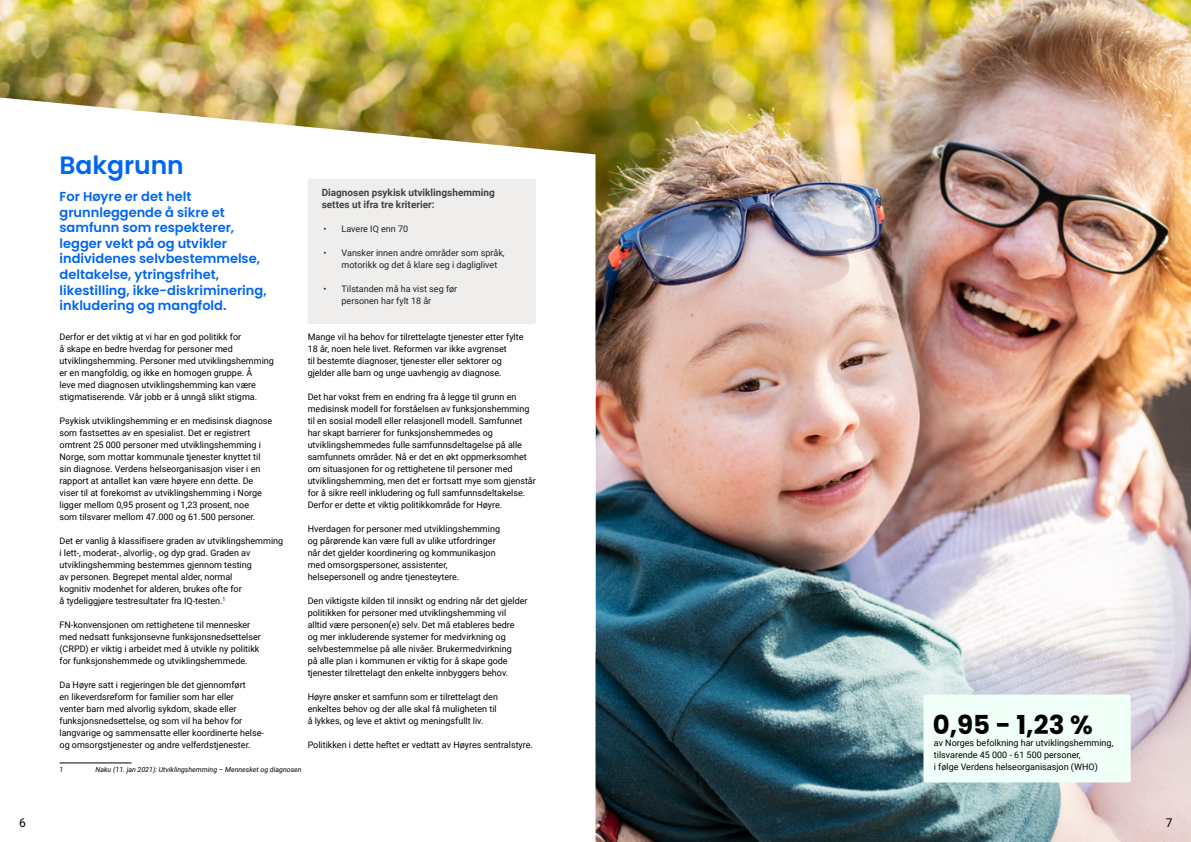
<style>
.page{position:relative;width:1191px;height:842px;background:#fff}
.page>*{position:absolute;margin:0;border:0;box-sizing:border-box;transform-origin:0 0}
.t1{font:700 26.1px "Poppins";color:#000}
.t2{font:600 25px "Poppins";color:#0065f1}
.t3{font:600 13px/15.6px "Poppins";color:#0065f1}
.t4{font:12px "Roboto";color:#000}
.t5{font:700 10px/12px "Roboto";color:#424242}
.t6{font:9px/12px "Roboto";color:#000}
.t7{font:9px/12px "Roboto";color:#212121}
.t8{font:italic 7px "Roboto";color:#000}
</style>
<div class="page">
<img style="left:0;top:0;width:1191px;height:842px">
<svg style="left:0;top:652px;width:595px;height:190px"></svg>
<svg style="left:0;top:97px;width:595px;height:555px"></svg>
<hr style="left:60px;top:762px;width:72px;height:1px;background:#000">
<div style="left:307px;top:179px;width:229px;height:145px;background:#efeeed;border-radius:3px"></div>
<div style="left:923px;top:694px;width:207px;height:88px;background:#f0fff7;border-radius:3px"></div>
<h2 class="t2" style="left:60px;top:151px;width:126px">Bakgrunn</h2>
<h3 class="t3" style="left:60px;top:189px;width:209px">For Høyre er det helt grunnleggende å sikre et samfunn som respekterer, legger vekt på og utvikler individenes selvbestemmelse, deltakelse, ytringsfrihet, likestilling, ikke-diskriminering, inkludering og mangfold.</h3>
<p class="t6" style="left:60px;top:330px;width:216px">Derfor er det viktig at vi har en god politikk for<br>å skape en bedre hverdag for personer med utviklingshemming. Personer med utviklingshemming er en mangfoldig, og ikke en homogen gruppe. Å<br>leve med diagnosen utviklingshemming kan være stigmatiserende. Vår jobb er å unngå slikt stigma.</p>
<p class="t6" style="left:60px;top:414px;width:214px">Psykisk utviklingshemming er en medisinsk diagnose som fastsettes av en spesialist. Det er registrert omtrent 25 000 personer med utviklingshemming i Norge, som mottar kommunale tjenester knyttet til sin diagnose. Verdens helseorganisasjon viser i en rapport at antallet kan være høyere enn dette. De viser til at forekomst av utviklingshemming i Norge ligger mellom 0,95 prosent og 1,23 prosent, noe<br>som tilsvarer mellom 47.000 og 61.500 personer.</p>
<p class="t6" style="left:60px;top:534px;width:225px">Det er vanlig å klassifisere graden av utviklingshemming i lett-, moderat-, alvorlig-, og dyp grad. Graden av utviklingshemming bestemmes gjennom testing<br>av personen. Begrepet mental alder, normal<br>kognitiv modenhet for alderen, brukes ofte for<br>å tydeliggjøre testresultater fra IQ-testen.<sup>1</sup></p>
<p class="t6" style="left:60px;top:618px;width:203px">FN-konvensjonen om rettighetene til mennesker med nedsatt funksjonsevne funksjonsnedsettelser (CRPD) er viktig i arbeidet med å utvikle ny politikk for funksjonshemmede og utviklingshemmede.</p>
<p class="t6" style="left:60px;top:678px;width:206px">Da Høyre satt i regjeringen ble det gjennomført<br>en likeverdsreform for familier som har eller<br>venter barn med alvorlig sykdom, skade eller funksjonsnedsettelse, og som vil ha behov for langvarige og sammensatte eller koordinerte helse&shy;og omsorgstjenester og andre velferdstjenester.</p>
<p class="t5" style="left:322px;top:186px;width:174px">Diagnosen psykisk utviklingshemming settes ut ifra tre kriterier:</p>
<p class="t7" style="left:323px;top:222px;width:86px">• Lavere IQ enn 70</p>
<p class="t7" style="left:341px;top:246px;width:165px;text-indent:-18px">• Vansker innen andre områder som språk, motorikk og det å klare seg i dagliglivet</p>
<p class="t7" style="left:341px;top:282px;width:117px;text-indent:-18px">• Tilstanden må ha vist seg før personen har fylt 18 år</p>
<p class="t6" style="left:308px;top:330px;width:217px">Mange vil ha behov for tilrettelagte tjenester etter fylte 18 år, noen hele livet. Reformen var ikke avgrenset<br>til bestemte diagnoser, tjenester eller sektorer og gjelder alle barn og unge uavhengig av diagnose.</p>
<p class="t6" style="left:308px;top:390px;width:230px">Det har vokst frem en endring fra å legge til grunn en medisinsk modell for forståelsen av funksjonshemming til en sosial modell eller relasjonell modell. Samfunnet har skapt barrierer for funksjonshemmedes og utviklingshemmedes fulle samfunnsdeltagelse på alle samfunnets områder. Nå er det en økt oppmerksomhet om situasjonen for og rettighetene til personer med utviklingshemming, men det er fortsatt mye som gjenstår for å sikre reell inkludering og full samfunnsdeltakelse.<br>Derfor er dette et viktig politikkområde for Høyre.</p>
<p class="t6" style="left:308px;top:522px;width:194px">Hverdagen for personer med utviklingshemming og pårørende kan være full av ulike utfordringer når det gjelder koordinering og kommunikasjon med omsorgspersoner, assistenter, helsepersonell og andre tjenesteytere.</p>
<p class="t6" style="left:308px;top:594px;width:221px">Den viktigste kilden til innsikt og endring når det gjelder politikken for personer med utviklingshemming vil alltid være personen(e) selv. Det må etableres bedre<br>og mer inkluderende systemer for medvirkning og selvbestemmelse på alle nivåer. Brukermedvirkning<br>på alle plan i kommunen er viktig for å skape gode tjenester tilrettelagt den enkelte innbyggers behov.</p>
<p class="t6" style="left:308px;top:690px;width:192px">Høyre ønsker et samfunn som er tilrettelagt den enkeltes behov og der alle skal få muligheten til å lykkes, og leve et aktivt og meningsfullt liv.</p>
<p class="t6" style="left:308px;top:738px;width:227px">Politikken i dette heftet er vedtatt av Høyres sentralstyre.</p>
<p class="t8" style="left:60px;top:764px;width:5px">1</p>
<p class="t8" style="left:96px;top:764px;width:208px">Naku (11. jan 2021): Utviklingshemming – Mennesket og diagnosen</p>
<h1 class="t1" style="left:932px;top:710px;width:161px">0,95 - 1,23 %</h1>
<p class="t6" style="left:934px;top:736px;width:181px">av Norges befolkning har utviklingshemming, tilsvarende 45 000 - 61 500 personer,<br>i følge Verdens helseorganisasjon (WHO)</p>
<h3 class="t4" style="left:19px;top:814px;width:8px">6</h3>
<h3 class="t4" style="left:1165px;top:814px;width:8px">7</h3>
</div>
